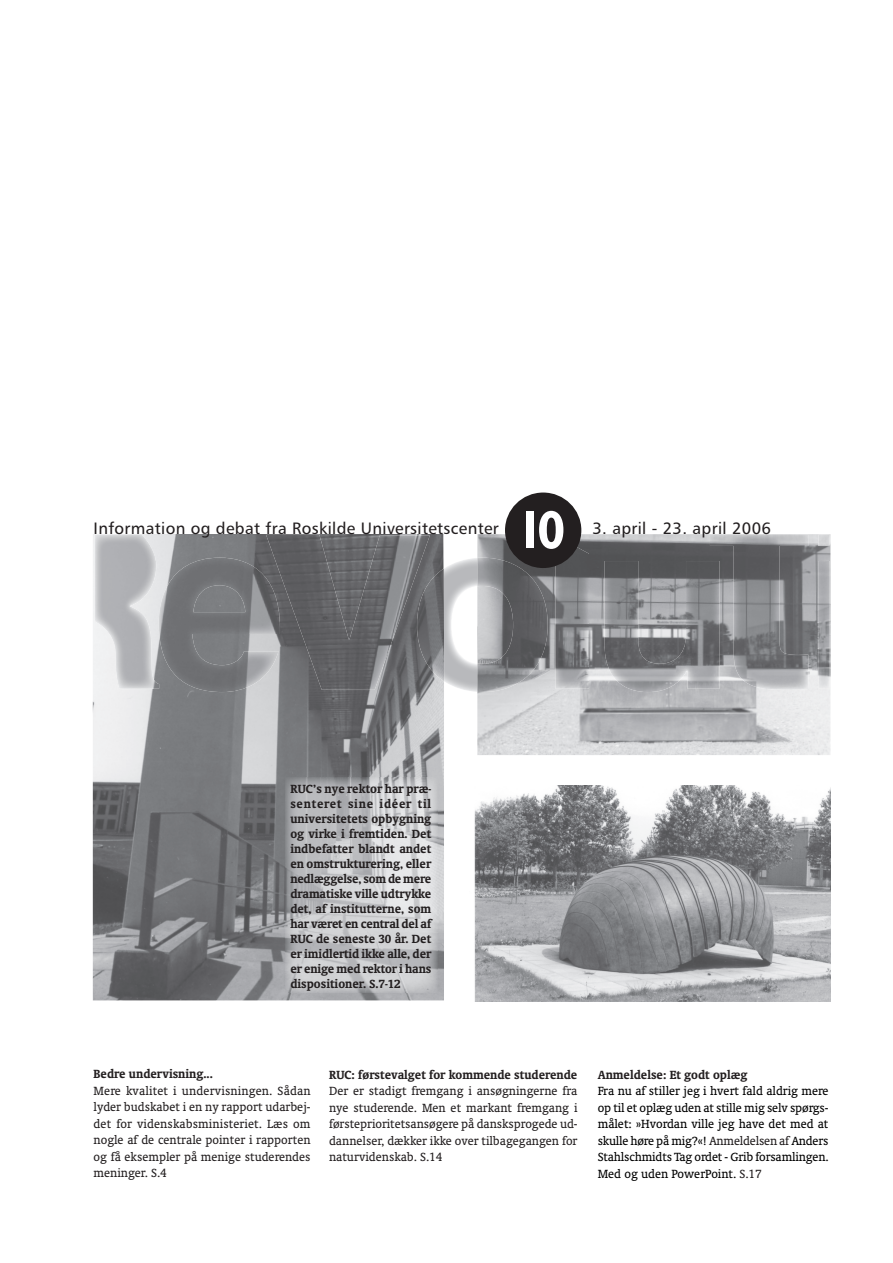
<style>
.page{position:relative;width:893px;height:1263px;background:#fff}
.page>*{position:absolute;margin:0;border:0;box-sizing:border-box;transform-origin:0 0}
.t1{font:700 condensed 54px "Humanist 521 BT";color:#fff}
.t2{font:16.5px "Humanist 777 BT Roman B";letter-spacing:.02em;color:#231f20}
.t3{font:700 13.5px/15px "Oranda BT";color:#231f20;text-align:justify}
.t4{font:13.5px/16.5px "Oranda BT";color:#231f20;text-align:justify}
.t5{font:13.5px/16.5px "Oranda BT";letter-spacing:-.01em;color:#000;text-align:justify}
.s1{color:#231f20}
</style>
<div class="page">
<img style="left:477px;top:534px;width:353px;height:221px">
<img style="left:93px;top:534px;width:351px;height:467px">
<img style="left:474px;top:786px;width:356px;height:216px">
<img style="left:604px;top:561px;width:115px;height:131px">
<img style="left:159px;top:558px;width:388px;height:134px">
<img style="left:710px;top:534px;width:98px;height:156px">
<img style="left:266px;top:535px;width:164px;height:155px">
<img style="left:555px;top:535px;width:36px;height:154px">
<img style="left:816px;top:560px;width:13px;height:129px">
<img style="left:95px;top:534px;width:64px;height:155px">
<svg style="left:818px;top:534px;width:11px;height:12px"></svg>
<div style="left:505px;top:493px;width:76px;height:75px;background:#231f20;border-radius:50%"></div>
<img style="left:285px;top:777px;width:152px;height:216px">
<h1 class="t1" style="left:522px;top:511px;width:44px">10</h1>
<p class="t2" style="left:94px;top:522px;width:407px">Information og debat fra Roskilde Universitetscenter</p>
<p class="t2" style="left:592px;top:522px;width:180px">3. april - 23. april 2006</p>
<p class="t3" style="left:290px;top:782px;width:142px">RUC’s nye rektor har præ&shy;sen teret sine idéer til u ni versitetets opbygning og virke i fremtiden. Det ind befatter blandt andet en omstrukturering, eller ned læggelse, som de mere dramatiske ville udtrykke det, af institutterne, som har været en central del af RUC de seneste 30 år. Det er imidlertid ikke alle, der er enige med rektor i hans dispositioner. S.7-12</p>
<p class="t3" style="left:94px;top:1068px;width:121px">Bedre undervisning...</p>
<p class="t4" style="left:94px;top:1084px;width:218px">Mere kvalitet i undervisningen. Sådan lyder budskabet i en ny rapport udarbej&shy;det for videnskabsministeriet. Læs om nogle af de centrale pointer i rapporten og få eksempler på menige studerendes meninger. S.4</p>
<p class="t3" style="left:329px;top:1068px;width:250px">RUC: førstevalget for kommende studerende</p>
<p class="t4" style="left:329px;top:1084px;width:250px">Der er stadigt fremgang i ansøgningerne fra nye studerende. Men et markant fremgang i før ste prioritetsansøgere på dansksprogede ud&shy;dan nelser, dækker ikke over tilbagegangen for na t urvidenskab. S.14</p>
<p class="t3" style="left:597px;top:1068px;width:151px">Anmeldelse: Et godt oplæg</p>
<p class="t5" style="left:597px;top:1084px;width:232px">Fra nu af stiller jeg i hvert fald aldrig mere op til et oplæg uden at stille mig selv spørgs&shy;målet: »Hvordan ville jeg have det med at skulle høre på mig?«! <span class="s1">Anmeldelsen af</span> Anders Stahlschmidts Tag ordet - Grib forsamlingen.<br>Med og uden PowerPoint. <span class="s1">S.17</span></p>
</div>
